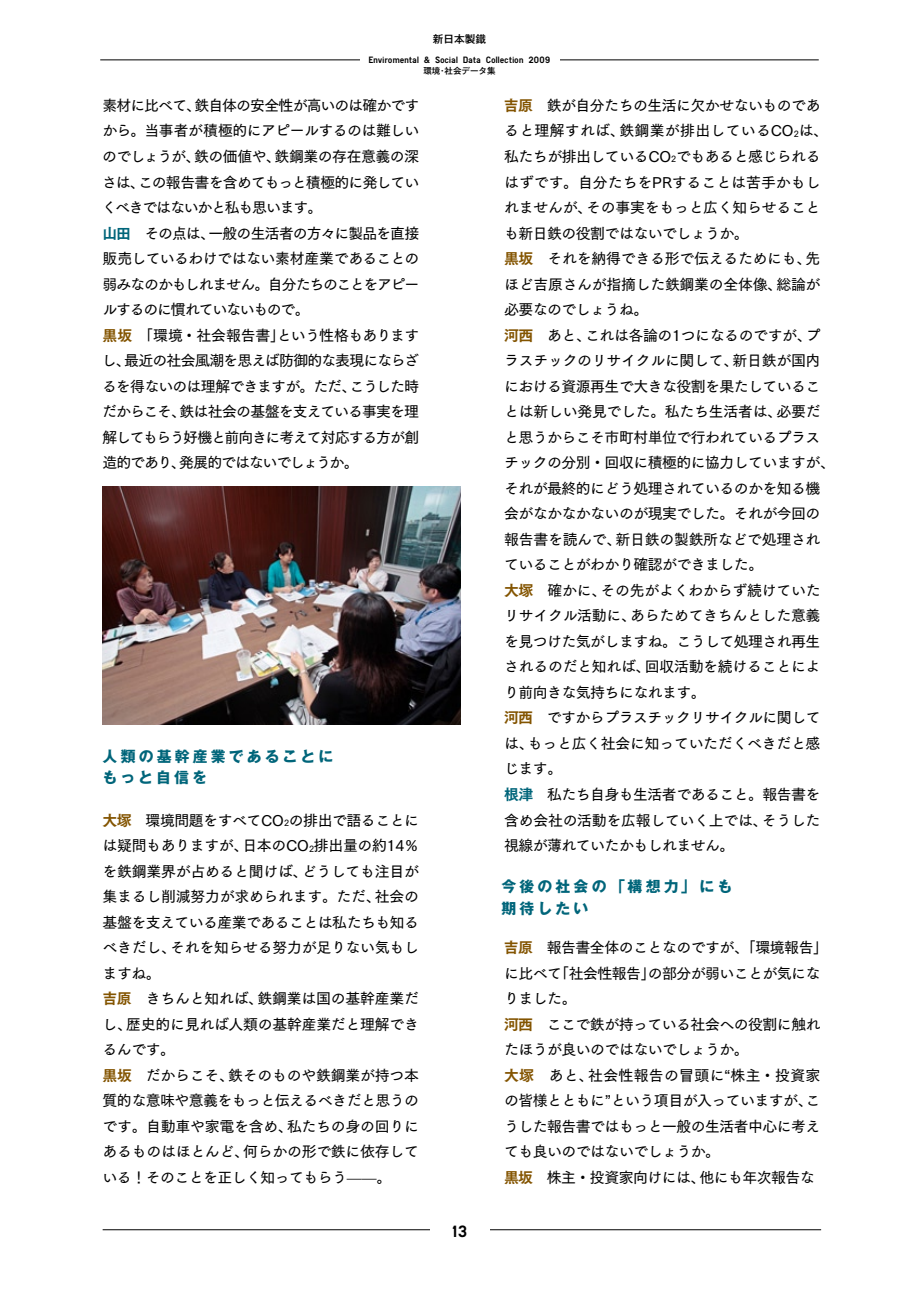
<style>
.page{position:relative;width:919px;height:1289px;background:#fff}
.page>*{position:absolute;margin:0;border:0;box-sizing:border-box;transform-origin:0 0}
.t1{font:16.95px "Snv D";color:#000}
.t2{font:14.85px/25.5px "Tsuku Go Pro D";letter-spacing:-.035em;color:#000}
.t3{font:14.85px/25.5px "Tsuku Go Pro D";letter-spacing:-.06em;color:#000}
.t4{font:700 14.85px/21.3px "Gothic MB101 Pro";letter-spacing:.21em;color:#00657a}
.t5{font:500 10.65px "Gothic MB101 Pro";color:#000}
.t6{font:9.6px "Snv D";letter-spacing:-.025em;color:#000}
.t7{font:500 8.55px "Gothic MB101 Pro";color:#000}
.s1{font-family:"Tsuku Go Pro E";color:#00657a}
.s2{font-family:"Tsuku Go Pro E";color:#835400}
.s3{font-size:8.7px}
</style>
<div class="page">
<hr style="left:100px;top:60px;width:718px;height:1px;background:#000">
<div style="left:359px;top:55px;width:200px;height:10px;background:#fff"></div>
<img style="left:103px;top:486px;width:357px;height:238px">
<hr style="left:103px;top:1229px;width:718px;height:1px;background:#000">
<div style="left:430px;top:1222px;width:59px;height:17px;background:#fff"></div>
<p class="t5" style="left:433px;top:30px;width:55px">新日本製鐵</p>
<p class="t6" style="left:368px;top:54px;width:184px">Enviromental &amp; Social Data Collection 2009</p>
<p class="t7" style="left:423px;top:64px;width:74px">環境・社会データ集</p>
<p class="t3" style="left:102px;top:91px;width:319px">素材に比べて、鉄自体の安全性が高いのは確かですから。当事者が積極的にアピールするのは難しいのでしょうが、鉄の価値や、鉄鋼業の存在意義の深さは、この報告書を含めてもっと積極的に発していくべきではないかと私も思います。<br><span class="s1">山田</span>　その点は、一般の生活者の方々に製品を直接販売しているわけではない素材産業であることの弱みなのかもしれません。自分たちのことをアピールするのに慣れていないもので。<br><span class="s2">黒坂</span>　「環境・社会報告書」という性格もありますし、最近の社会風潮を思えば防御的な表現にならざるを得ないのは理解できますが。ただ、こうした時だからこそ、鉄は社会の基盤を支えている事実を理解してもらう好機と前向きに考えて対応する方が創造的であり、発展的ではないでしょうか。</p>
<p class="t4" style="left:102px;top:743px;width:232px">人類の基幹産業であることにもっと自信を</p>
<p class="t2" style="left:102px;top:805px;width:318px"><span class="s2">大塚</span> 環境問題をすべてCO<span class="s3">2</span>の排出で語ることには疑問もありますが、日本のCO<span class="s3">2</span>排出量の約14％を鉄鋼業界が占めると聞けば、どうしても注目が集まるし削減努力が求められます。ただ、社会の基盤を支えている産業であることは私たちも知るべきだし、それを知らせる努力が足りない気もしますね。<br><span class="s2">吉原</span>　きちんと知れば、鉄鋼業は国の基幹産業だし、歴史的に見れば人類の基幹産業だと理解できるんです。<br><span class="s2">黒坂</span>　だからこそ、鉄そのものや鉄鋼業が持つ本質的な意味や意義をもっと伝えるべきだと思うのです。自動車や家電を含め、私たちの身の回りにあるものはほとんど、何らかの形で鉄に依存している！そのことを正しく知ってもらう——。</p>
<p class="t1" style="left:452px;top:1221px;width:17px">13</p>
<p class="t2" style="left:504px;top:91px;width:332px"><span class="s2">吉原</span>　鉄が自分たちの生活に欠かせないものであると理解すれば、鉄鋼業が排出しているCO<span class="s3">2</span>は、私たちが排出しているCO<span class="s3">2</span>でもあると感じられるはずです。自分たちをPRすることは苦手かもしれませんが、その事実をもっと広く知らせることも新日鉄の役割ではないでしょうか。<br><span class="s2">黒坂</span>　それを納得できる形で伝えるためにも、先ほど吉原さんが指摘した鉄鋼業の全体像、総論が必要なのでしょうね。<br><span class="s2">河西</span>　あと、これは各論の1つになるのですが、プラスチックのリサイクルに関して、新日鉄が国内における資源再生で大きな役割を果たしていることは新しい発見でした。私たち生活者は、必要だと思うからこそ市町村単位で行われているプラスチックの分別・回収に積極的に協力していますが、それが最終的にどう処理されているのかを知る機会がなかなかないのが現実でした。それが今回の報告書を読んで、新日鉄の製鉄所などで処理されていることがわかり確認ができました。<br><span class="s2">大塚</span>　確かに、その先がよくわからず続けていたリサイクル活動に、あらためてきちんとした意義を見つけた気がしますね。こうして処理され再生されるのだと知れば、回収活動を続けることにより前向きな気持ちになれます。<br><span class="s2">河西</span>　ですからプラスチックリサイクルに関しては、もっと広く社会に知っていただくべきだと感じます。<br><span class="s1">根津</span>　私たち自身も生活者であること。報告書を含め会社の活動を広報していく上では、そうした視線が薄れていたかもしれません。</p>
<p class="t4" style="left:501px;top:874px;width:232px">今後の社会の「構想力」にも期待したい</p>
<p class="t2" style="left:504px;top:933px;width:325px"><span class="s2">吉原</span> 報告書全体のことなのですが、「環境報告」に比べて「社会性報告」の部分が弱いことが気になりました。<br><span class="s2">河西</span>　ここで鉄が持っている社会への役割に触れたほうが良いのではないでしょうか。<br><span class="s2">大塚</span>　あと、社会性報告の冒頭に“株主・投資家の皆様とともに”という項目が入っていますが、こうした報告書ではもっと一般の生活者中心に考えても良いのではないでしょうか。<br><span class="s2">黒坂</span>　株主・投資家向けには、他にも年次報告な</p>
</div>
